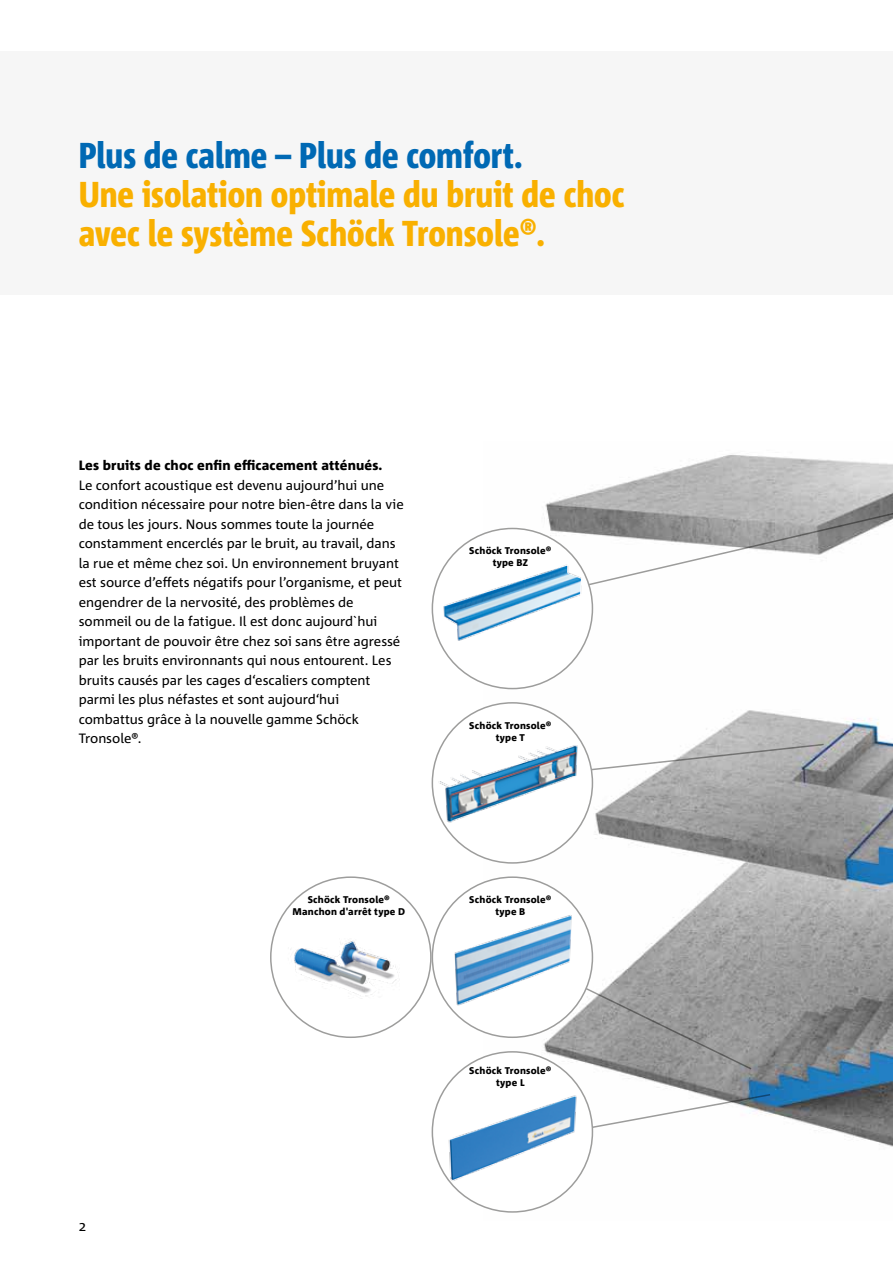
<style>
.page{position:relative;width:893px;height:1263px;background:#fff}
.page>*{position:absolute;margin:0;border:0;box-sizing:border-box;transform-origin:0 0}
.t1{font:800 36px/39px "Corpid E1 s Cd";color:#f9b000}
.t2{font:800 36px "Corpid E1 s Cd";color:#0069b4}
.t3{font:13.5px/19.5px "Corpid E1 s";letter-spacing:-.005em;color:#000}
.t4{font:800 13.5px "Corpid E1 s";letter-spacing:.01em;color:#000}
.t5{font:800 9.75px/12px "Corpid E1 s";letter-spacing:.02em;color:#000;text-align:center}
</style>
<div class="page">
<div style="left:0;top:51px;width:893px;height:244px;background:#f6f6f6"></div>
<img style="left:483px;top:454px;width:410px;height:759px">
<svg style="left:490px;top:508px;width:403px;height:101px"></svg>
<div style="left:432px;top:528px;width:160px;height:160px;background:#fff;border-radius:50%"></div>
<img style="left:432px;top:556px;width:160px;height:127px">
<svg style="left:592px;top:743px;width:233px;height:41px"></svg>
<div style="left:432px;top:703px;width:160px;height:160px;background:#fff;border-radius:50%"></div>
<img style="left:432px;top:728px;width:160px;height:123px">
<svg style="left:474px;top:933px;width:279px;height:138px"></svg>
<svg style="left:603px;top:1093px;width:169px;height:43px"></svg>
<div style="left:432px;top:877px;width:160px;height:160px;background:#fff;border-radius:50%"></div>
<img style="left:442px;top:910px;width:142px;height:97px">
<div style="left:432px;top:1052px;width:160px;height:160px;background:#fff;border-radius:50%"></div>
<img style="left:280px;top:923px;width:143px;height:87px">
<img style="left:443px;top:1078px;width:160px;height:108px">
<h1 class="t2" style="left:79px;top:133px;width:445px">Plus de calme – Plus de comfort.</h1>
<h1 class="t1" style="left:79px;top:174px;width:547px">Une isolation optimale du bruit de choc avec le système Schöck Tronsole®.</h1>
<p class="t4" style="left:79px;top:457px;width:305px">Les bruits de choc enfin efficacement atténués.</p>
<p class="t3" style="left:79px;top:475px;width:327px">Le confort acoustique est devenu aujourd’hui une condition nécessaire pour notre bien-être dans la vie de tous les jours. Nous sommes toute la journée constamment encerclés par le bruit, au travail, dans la rue et même chez soi. Un environnement bruyant est source d’effets négatifs pour l’organisme, et peut engendrer de la nervosité, des problèmes de sommeil ou de la fatigue. Il est donc aujourd`hui important de pouvoir être chez soi sans être agressé par les bruits environnants qui nous entourent. Les bruits causés par les cages d‘escaliers comptent parmi les plus néfastes et sont aujourd‘hui combattus grâce à la nouvelle gamme Schöck Tronsole®.</p>
<p class="t3" style="left:79px;top:1216px;width:9px">2</p>
<p class="t5" style="left:292px;top:893px;width:114px">Schöck Tronsole®<br>Manchon d'arrêt type D</p>
<p class="t5" style="left:469px;top:545px;width:84px">Schöck Tronsole® type BZ</p>
<p class="t5" style="left:469px;top:719px;width:84px">Schöck Tronsole® type T</p>
<p class="t5" style="left:469px;top:893px;width:84px">Schöck Tronsole® type B</p>
<p class="t5" style="left:469px;top:1064px;width:84px">Schöck Tronsole® type L</p>
</div>
